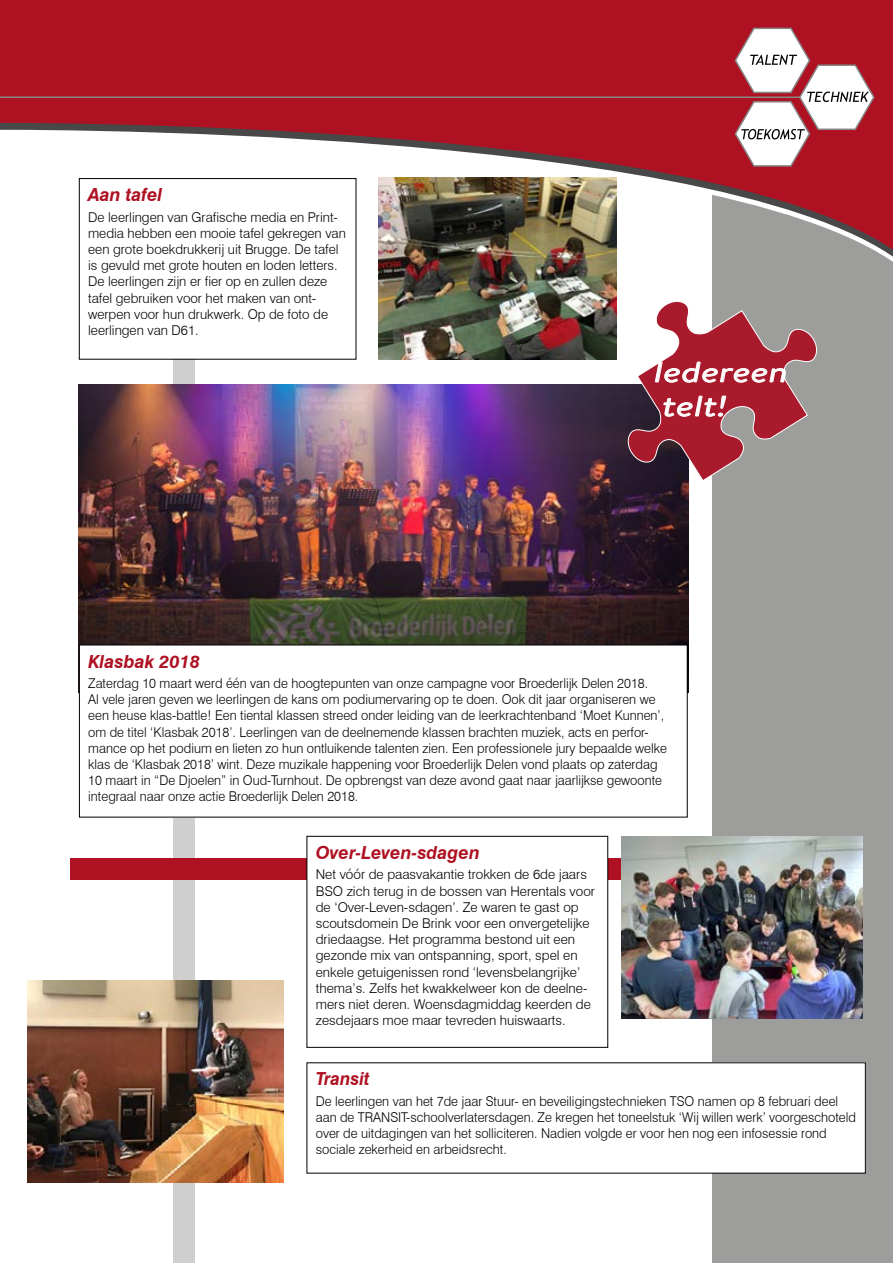
<style>
.page{position:relative;width:893px;height:1263px;background:#fff}
.page>*{position:absolute;margin:0;border:0;box-sizing:border-box;transform-origin:0 0}
.t1{font:italic 28.35px/34px "Brandon Text";color:#fff;scale:1.37 1}
.t2{font:italic 700 18px "Swiss 721 BT";color:#ae1122}
.t3{font:italic 700 18px "Swiss 721 BT";color:#ae1122;scale:.96 1}
.t4{font:300 13.5px/16.2px "Swiss 721 BT";color:#000;scale:.96 1}
.t5{font:300 13.5px/16.2px "Swiss 721 BT";color:#000}
</style>
<div class="page">
<div style="left:712px;top:152px;width:181px;height:1111px;background:#9d9d9c"></div>
<svg style="left:0;top:0;width:893px;height:269px;fill:#ae1122"></svg>
<div style="left:174px;top:193px;width:21px;height:1070px;background:#cfcfcf"></div>
<div style="left:70px;top:858px;width:608px;height:21px;background:#ae1122"></div>
<div style="left:79px;top:179px;width:277px;height:180px;background:#fff"></div>
<div style="left:79px;top:178px;width:277px;height:182px;border:1px solid #000"></div>
<img style="left:79px;top:385px;width:609px;height:260px">
<img style="left:28px;top:980px;width:256px;height:202px">
<img style="left:621px;top:837px;width:242px;height:181px">
<div style="left:307px;top:836px;width:301px;height:211px;background:#fff"></div>
<div style="left:307px;top:836px;width:301px;height:212px;border:1px solid #000"></div>
<div style="left:79px;top:645px;width:608px;height:172px;background:#fff"></div>
<img style="left:378px;top:178px;width:238px;height:182px">
<div style="left:307px;top:1063px;width:558px;height:110px;background:#fff"></div>
<hr style="left:0;top:97px;width:801px;height:1px;background:#878787">
<svg style="left:734px;top:26px;width:141px;height:142px"></svg>
<svg style="left:626px;top:301px;width:191px;height:181px"></svg>
<h2 class="t2" style="left:88px;top:184px;width:76px">Aan tafel</h2>
<p class="t5" style="left:88px;top:209px;width:259px">De leerlingen van Grafische media en Print&shy;media hebben een mooie tafel gekregen van een grote boekdrukkerij uit Brugge. De tafel is gevuld met grote houten en loden letters.<br>De leerlingen zijn er fier op en zullen deze tafel gebruiken voor het maken van ont&shy;werpen voor hun drukwerk. Op de foto de leerlingen van D61.</p>
<h1 class="t1" style="left:662px;top:354px;width:93px;text-indent:-9px">Iedereen telt!</h1>
<h2 class="t2" style="left:88px;top:650px;width:113px">Klasbak 2018</h2>
<p class="t4" style="left:88px;top:675px;width:604px">Zaterdag 10 maart werd één van de hoogtepunten van onze campagne voor Broederlijk Delen 2018.<br>Al vele jaren geven we leerlingen de kans om podiumervaring op te doen. Ook dit jaar organiseren we een heuse klas-battle! Een tiental klassen streed onder leiding van de leerkrachtenband ‘Moet Kunnen’, om de titel ‘Klasbak 2018’. Leerlingen van de deelnemende klassen brachten muziek, acts en perfor&shy;mance op het podium en lieten zo hun ontluikende talenten zien. Een professionele jury bepaalde welke klas de ‘Klasbak 2018’ wint. Deze muzikale happening voor Broederlijk Delen vond plaats op zaterdag 10 maart in “De Djoelen” in Oud-Turnhout. De opbrengst van deze avond gaat naar jaarlijkse gewoonte integraal naar onze actie Broederlijk Delen 2018.</p>
<h2 class="t2" style="left:316px;top:841px;width:166px">Over-Leven-sdagen</h2>
<p class="t5" style="left:316px;top:866px;width:281px">Net vóór de paasvakantie trokken de 6de jaars BSO zich terug in de bossen van Herentals voor de ‘Over-Leven-sdagen’. Ze waren te gast op scoutsdomein De Brink voor een onvergetelijke driedaagse. Het programma bestond uit een gezonde mix van ontspanning, sport, spel en enkele getuigenissen rond ‘levensbelangrijke’ thema’s. Zelfs het kwakkelweer kon de deelne&shy;mers niet deren. Woensdagmiddag keerden de zesdejaars moe maar tevreden huiswaarts.</p>
<h2 class="t3" style="left:316px;top:1068px;width:57px">Transit</h2>
<p class="t4" style="left:316px;top:1093px;width:564px">De leerlingen van het 7de jaar Stuur- en beveiligingstechnieken TSO namen op 8 februari deel aan de TRANSIT-schoolverlatersdagen. Ze kregen het toneelstuk ‘Wij willen werk’ voorgeschoteld over de uitdagingen van het solliciteren. Nadien volgde er voor hen nog een infosessie rond sociale zekerheid en arbeidsrecht.</p>
</div>
